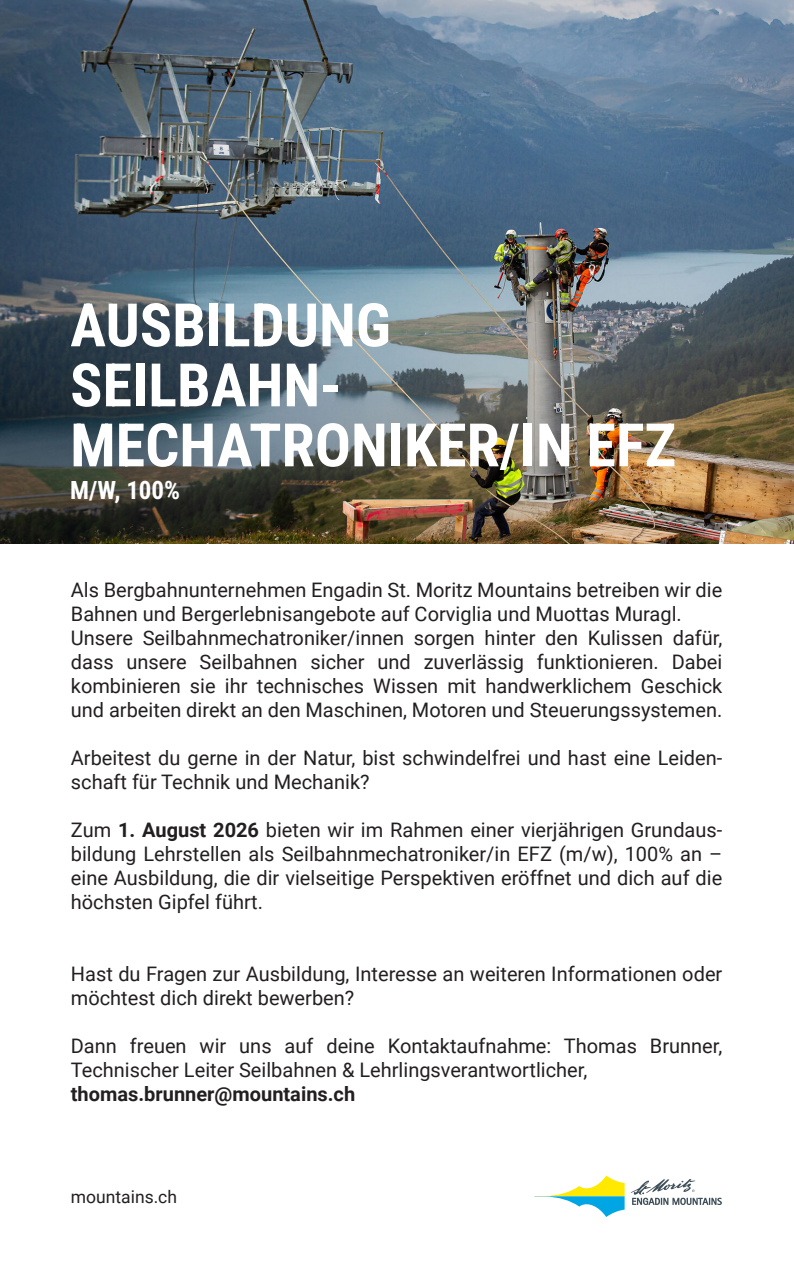
<style>
.page{position:relative;width:794px;height:1276px;background:#fff}
.page>*{position:absolute;margin:0;border:0;box-sizing:border-box;transform-origin:0 0}
.t1{font:700 60px/60px "Roboto Condensed";color:#fff}
.t2{font:700 25px "Roboto Condensed";color:#fff}
.t3{font:20px/24px "Roboto";color:#231f20}
.t4{font:700 20px "Roboto";color:#231f20}
.t5{font:17.5px "Roboto";color:#231f20}
.s1{font-weight:700}
</style>
<div class="page">
<svg style="left:534px;top:1175px;width:90px;height:42px"></svg>
<svg style="left:631px;top:1179px;width:91px;height:26px"></svg>
<img style="left:0;top:0;width:794px;height:543px">
<h1 class="t1" style="left:70px;top:293px;width:607px">AUSBILDUNG<br>SEILBAHN-<br>MECHATRONIKER/IN EFZ</h1>
<p class="t2" style="left:70px;top:472px;width:111px">M/W, 100%</p>
<p class="t3" style="left:71px;top:577px;width:653px">Als Bergbahnunternehmen Engadin St. Moritz Mountains betreiben wir die Bahnen und Bergerlebnisangebote auf Corviglia und Muottas Muragl.<br>Unsere Seilbahnmechatroniker/innen sorgen hinter den Kulissen dafür, dass unsere Seilbahnen sicher und zuverlässig funktionieren. Dabei kombinieren sie ihr technisches Wissen mit handwerklichem Geschick und arbeiten direkt an den Maschinen, Motoren und Steuerungssystemen.</p>
<p class="t3" style="left:71px;top:745px;width:653px">Arbeitest du gerne in der Natur, bist schwindelfrei und hast eine Leiden&shy;schaft für Technik und Mechanik?</p>
<p class="t3" style="left:71px;top:817px;width:653px;text-align:justify">Zum <span class="s1">1. August 2026</span> bieten wir im Rahmen einer vierjährigen Grundaus&shy;bildung Lehrstellen als Seilbahnmechatroniker/in EFZ (m/w), 100% an – eine Ausbildung, die dir vielseitige Perspektiven eröffnet und dich auf die höchsten Gipfel führt.</p>
<p class="t3" style="left:71px;top:961px;width:653px">Hast du Fragen zur Ausbildung, Interesse an weiteren Informationen oder möchtest dich direkt bewerben?</p>
<p class="t3" style="left:71px;top:1033px;width:653px">Dann freuen wir uns auf deine Kontaktaufnahme: Thomas Brunner,<br>Technischer Leiter Seilbahnen &amp; Lehrlingsverantwortlicher,</p>
<p class="t4" style="left:71px;top:1080px;width:286px">thomas.brunner@mountains.ch</p>
<p class="t5" style="left:71px;top:1184px;width:108px">mountains.ch</p>
</div>
